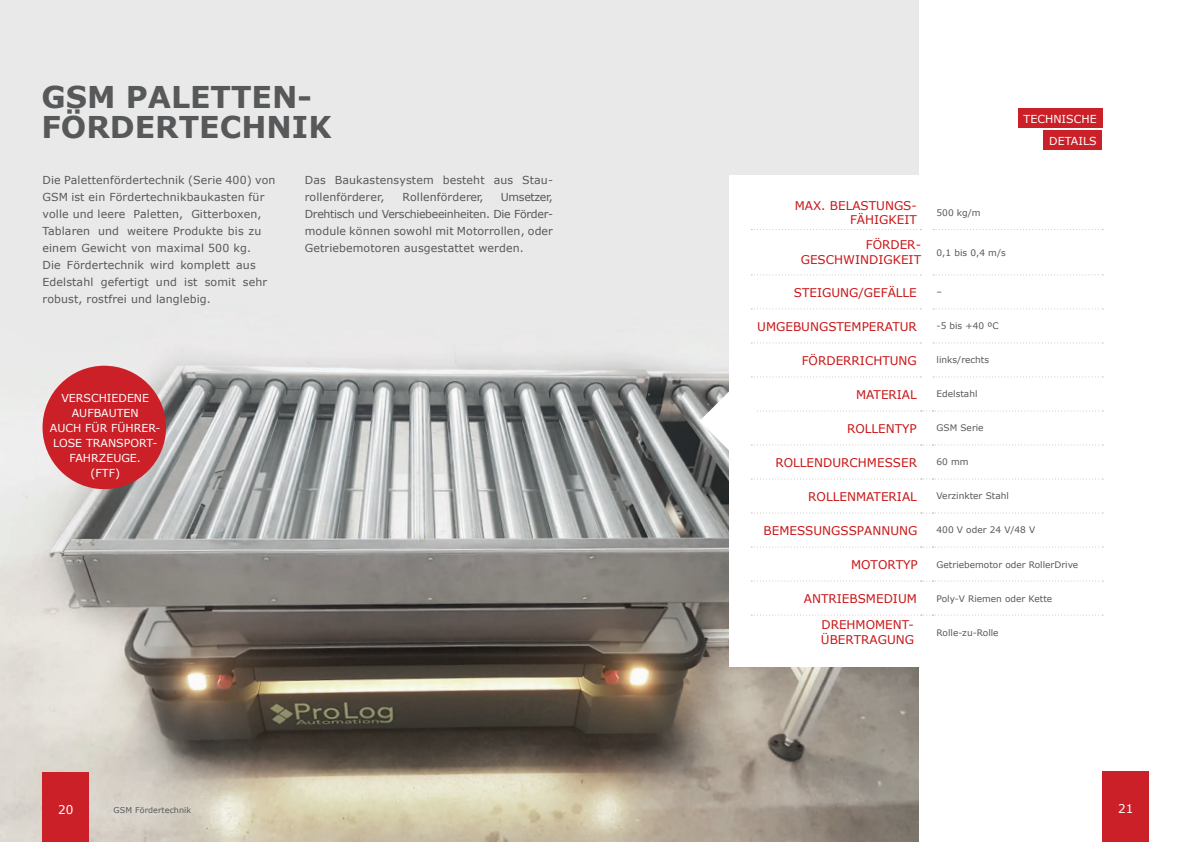
<style>
.page{position:relative;width:1191px;height:842px;background:#fff}
.page>*{position:absolute;margin:0;border:0;box-sizing:border-box;transform-origin:0 0}
.t1{font:700 30px/30px "Verdana";color:#57585a}
.t2{font:12px/15px "Verdana";color:#c81517;text-align:right}
.t3{font:12px "Verdana";color:#fff}
.t4{font:11px/17px "Verdana";letter-spacing:.01em;color:#57585a}
.t5{font:11px/15px "Verdana";color:#fff;text-align:right}
.t6{font:9px "Verdana";color:#57585a}
.t7{font:8px "Verdana";letter-spacing:.01em;color:#57585a}
</style>
<div class="page">
<div style="left:1102px;top:771px;width:47px;height:71px;background:#cb2027"></div>
<img style="left:0;top:0;width:918px;height:842px">
<div style="left:43px;top:772px;width:46px;height:70px;background:#cb2027"></div>
<div style="left:729px;top:175px;width:393px;height:491px;background:#fff"></div>
<svg style="left:751px;top:229px;width:170px;height:1px"></svg>
<svg style="left:933px;top:229px;width:170px;height:1px"></svg>
<svg style="left:751px;top:274px;width:170px;height:1px"></svg>
<svg style="left:933px;top:274px;width:170px;height:1px"></svg>
<svg style="left:751px;top:308px;width:170px;height:1px"></svg>
<svg style="left:933px;top:308px;width:170px;height:1px"></svg>
<svg style="left:751px;top:342px;width:170px;height:1px"></svg>
<svg style="left:933px;top:342px;width:170px;height:1px"></svg>
<svg style="left:751px;top:376px;width:170px;height:1px"></svg>
<svg style="left:933px;top:376px;width:170px;height:1px"></svg>
<svg style="left:751px;top:478px;width:352px;height:1px"></svg>
<svg style="left:751px;top:512px;width:352px;height:1px"></svg>
<svg style="left:751px;top:546px;width:352px;height:1px"></svg>
<svg style="left:751px;top:581px;width:352px;height:1px"></svg>
<svg style="left:751px;top:615px;width:352px;height:1px"></svg>
<div style="left:1018px;top:108px;width:84px;height:19px;background:#cb2027"></div>
<div style="left:1043px;top:130px;width:59px;height:20px;background:#cb2027"></div>
<svg style="left:699px;top:388px;width:404px;height:66px"></svg>
<div style="left:43px;top:366px;width:123px;height:123px;background:#cb2027;border-radius:50%"></div>
<h1 class="t1" style="left:41px;top:81px;width:292px">GSM PALETTEN-<br>FÖRDERTECHNIK</h1>
<p class="t4" style="left:43px;top:171px;width:234px">Die Palettenfördertechnik (Serie 400) von GSM ist ein Fördertechnikbaukasten für volle und leere Paletten, Gitterboxen, Tablaren und weitere Produkte bis zu einem Gewicht von maximal 500 kg.<br>Die Fördertechnik wird komplett aus Edelstahl gefertigt und ist somit sehr robust, rostfrei und langlebig.</p>
<p class="t4" style="left:305px;top:171px;width:250px">Das Baukastensystem besteht aus Stau&shy;rollenförderer,</p>
<p class="t4" style="left:402px;top:188px;width:82px">Rollenförderer,</p>
<p class="t4" style="left:305px;top:188px;width:250px;text-align:justify;text-indent:196px">Umsetzer, Drehtisch und Verschiebeeinheiten. Die Förder&shy;module können sowohl mit Motorrollen, oder Getriebemotoren ausgestattet werden.</p>
<p class="t5" style="left:50px;top:390px;width:112px;text-align:center">VERSCHIEDENE<br>AUFBAUTEN<br>AUCH FÜR FÜHRER-<br>LOSE TRANSPORT-<br>FAHRZEUGE.<br>(FTF)</p>
<p class="t5" style="left:1023px;top:107px;width:74px;line-height:22.5px">TECHNISCHE<br>DETAILS</p>
<p class="t2" style="left:794px;top:198px;width:124px;line-height:14.4px">MAX. BELASTUNGS-<br>FÄHIGKEIT</p>
<p class="t6" style="left:936px;top:206px;width:46px">500 kg/m</p>
<p class="t2" style="left:800px;top:237px;width:122px">FÖRDER-<br>GESCHWINDIGKEIT</p>
<p class="t6" style="left:936px;top:246px;width:71px">0,1 bis 0,4 m/s</p>
<p class="t2" style="left:794px;top:284px;width:124px">STEIGUNG/GEFÄLLE</p>
<p class="t6" style="left:936px;top:286px;width:7px">–</p>
<p class="t2" style="left:757px;top:318px;width:161px">UMGEBUNGSTEMPERATUR</p>
<p class="t6" style="left:936px;top:320px;width:64px">-5 bis +40 ºC</p>
<p class="t2" style="left:801px;top:353px;width:117px">FÖRDERRICHTUNG</p>
<p class="t6" style="left:936px;top:354px;width:54px">links/rechts</p>
<p class="t2" style="left:856px;top:387px;width:62px">MATERIAL</p>
<p class="t6" style="left:936px;top:388px;width:42px">Edelstahl</p>
<p class="t2" style="left:847px;top:421px;width:71px">ROLLENTYP</p>
<p class="t6" style="left:936px;top:422px;width:49px">GSM Serie</p>
<p class="t2" style="left:775px;top:455px;width:143px">ROLLENDURCHMESSER</p>
<p class="t6" style="left:936px;top:456px;width:34px">60 mm</p>
<p class="t2" style="left:808px;top:489px;width:110px">ROLLENMATERIAL</p>
<p class="t6" style="left:936px;top:490px;width:74px">Verzinkter Stahl</p>
<p class="t2" style="left:763px;top:523px;width:155px">BEMESSUNGSSPANNUNG</p>
<p class="t6" style="left:936px;top:524px;width:100px">400 V oder 24 V/48 V</p>
<p class="t2" style="left:851px;top:557px;width:68px">MOTORTYP</p>
<p class="t6" style="left:936px;top:558px;width:143px">Getriebemotor oder RollerDrive</p>
<p class="t2" style="left:804px;top:591px;width:114px">ANTRIEBSMEDIUM</p>
<p class="t6" style="left:936px;top:592px;width:117px">Poly-V Riemen oder Kette</p>
<p class="t2" style="left:821px;top:617px;width:95px;text-align:left">DREHMOMENT-<br>ÜBERTRAGUNG</p>
<p class="t6" style="left:936px;top:626px;width:64px">Rolle-zu-Rolle</p>
<p class="t3" style="left:58px;top:801px;width:17px">20</p>
<p class="t7" style="left:114px;top:805px;width:79px">GSM Fördertechnik</p>
<p class="t3" style="left:1118px;top:800px;width:17px">21</p>
</div>
